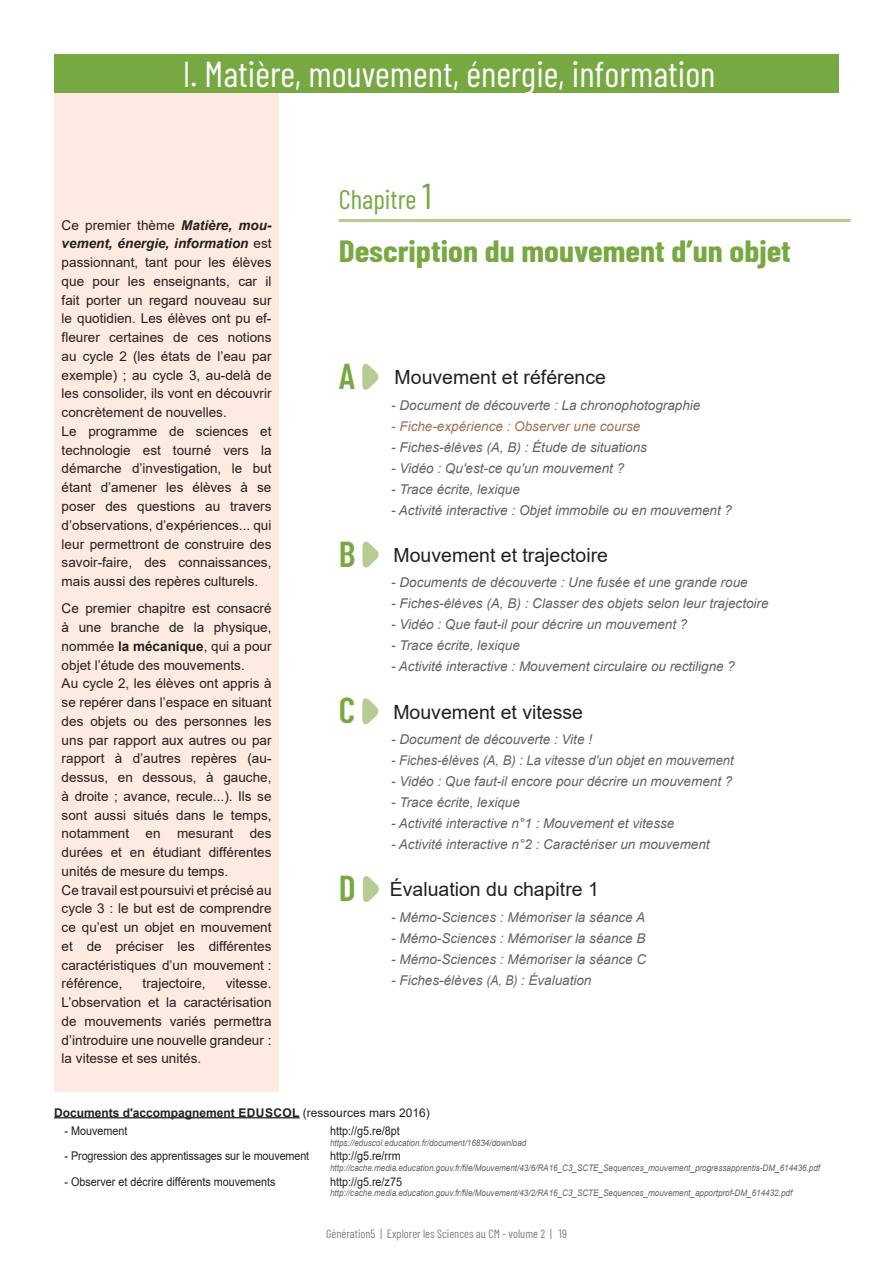
<style>
.page{position:relative;width:893px;height:1263px;background:#fff}
.page>*{position:absolute;margin:0;border:0;box-sizing:border-box;transform-origin:0 0}
.t1{font:36px "Barlow Condensed";color:#fff}
.t2{font:600 36px "Barlow Condensed";color:#77a841}
.t3{font:700 30px "Barlow Condensed";color:#77a841;scale:1.12 1}
.t4{font:27px "Barlow Condensed";color:#77a841}
.t5{font:19.5px "Arial";color:#231f20}
.t6{font:13.5px/18.8px "Arial";color:#231f20}
.t7{font:italic 13.5px "Arial";color:#636366}
.t8{font:italic 13.5px "Arial";color:#636366;scale:.96 1}
.t9{font:italic 13.5px "Arial";color:#9f7158}
.t10{font:12px "Arial";color:#231f20;scale:.9 1}
.t11{font:700 12px "Arial";color:#231f20}
.t12{font:12px "Barlow Condensed";color:#808080}
.t13{font:italic 9px "Arial";color:#636366;scale:.9 1}
.s1{color:#f4faf3}
.s2{font-weight:700;font-style:italic}
.s3{font-weight:700}
.s4{font-size:36px}
.s5{font-weight:400}
</style>
<div class="page">
<div style="left:54px;top:92px;width:225px;height:1000px;background:#fdeae0"></div>
<div style="left:54px;top:54px;width:785px;height:38px;background:#77a841"></div>
<hr style="left:339px;top:219px;width:512px;height:3px;background:#b7cc95">
<svg style="left:362px;top:364px;width:17px;height:26px"></svg>
<svg style="left:363px;top:542px;width:16px;height:26px"></svg>
<svg style="left:362px;top:698px;width:17px;height:26px"></svg>
<svg style="left:363px;top:876px;width:16px;height:26px"></svg>
<hr style="left:54px;top:1117px;width:246px;height:1px;background:#231f20">
<h1 class="t1" style="left:183px;top:48px;width:534px"><span class="s1">I.</span> Matière, mouvement, énergie, information</h1>
<p class="t6" style="left:62px;top:215px;width:211px">Ce premier thème <span class="s2">Matière, mou&shy;vement, énergie, information</span> est passionnant, tant pour les élèves que pour les enseignants, car il fait porter un regard nouveau sur le quotidien. Les élèves ont pu ef&shy;fleurer certaines de ces notions au cycle 2 (les états de l’eau par exemple) ; au cycle 3, au-delà de les consolider, ils vont en découvrir concrètement de nouvelles.<br>Le programme de sciences et technologie est tourné vers la démarche d’investigation, le but étant d’amener les élèves à se poser des questions au travers d’observations, d’expériences... qui leur permettront de construire des savoir-faire, des connaissances, mais aussi des repères culturels.</p>
<p class="t6" style="left:62px;top:599px;width:211px">Ce premier chapitre est consacré à une branche de la physique, nommée <span class="s3">la mécanique</span>, qui a pour objet l’étude des mouvements.<br>Au cycle 2, les élèves ont appris à se repérer dans l’espace en situant des objets ou des personnes les uns par rapport aux autres ou par rapport à d’autres repères (au&shy;dessus, en dessous, à gauche, à droite ; avance, recule...). Ils se sont aussi situés dans le temps, notamment en mesurant des durées et en étudiant différentes unités de mesure du temps.<br>Ce travail est poursuivi et précisé au cycle 3 : le but est de comprendre ce qu’est un objet en mouvement et de préciser les différentes caractéristiques d’un mouvement : référence,</p>
<p class="t6" style="left:62px;top:974px;width:211px;text-align:justify;text-indent:164px">vitesse.<br>L’observation et la caractérisation de mouvements variés permettra d’introduire une nouvelle grandeur : la vitesse et ses unités.</p>
<p class="t6" style="left:143px;top:974px;width:65px">trajectoire,</p>
<h3 class="t4" style="left:339px;top:180px;width:95px">Chapitre <span class="s4">1</span></h3>
<h2 class="t3" style="left:339px;top:230px;width:405px">Description du mouvement d’un objet</h2>
<h1 class="t2" style="left:339px;top:350px;width:18px">A</h1>
<h3 class="t5" style="left:395px;top:364px;width:213px">Mouvement et référence</h3>
<p class="t7" style="left:391px;top:396px;width:311px">- Document de découverte : La chronophotographie</p>
<p class="t9" style="left:391px;top:417px;width:251px">- Fiche-expérience : Observer une course</p>
<p class="t7" style="left:391px;top:438px;width:257px">- Fiches-élèves (A, B) : Étude de situations</p>
<p class="t7" style="left:391px;top:459px;width:235px">- Vidéo : Qu'est-ce qu'un mouvement ?</p>
<p class="t7" style="left:391px;top:480px;width:130px">- Trace écrite, lexique</p>
<p class="t7" style="left:391px;top:501px;width:342px">- Activité interactive : Objet immobile ou en mouvement ?</p>
<h1 class="t2" style="left:339px;top:528px;width:18px">B</h1>
<h3 class="t5" style="left:394px;top:542px;width:216px">Mouvement et trajectoire</h3>
<p class="t7" style="left:391px;top:574px;width:358px">- Documents de découverte : Une fusée et une grande roue</p>
<p class="t7" style="left:391px;top:595px;width:379px">- Fiches-élèves (A, B) : Classer des objets selon leur trajectoire</p>
<p class="t7" style="left:391px;top:616px;width:298px">- Vidéo : Que faut-il pour décrire un mouvement ?</p>
<p class="t7" style="left:391px;top:637px;width:130px">- Trace écrite, lexique</p>
<p class="t7" style="left:391px;top:658px;width:345px">- Activité interactive : Mouvement circulaire ou rectiligne ?</p>
<h1 class="t2" style="left:339px;top:685px;width:18px">C</h1>
<h3 class="t5" style="left:393px;top:698px;width:191px">Mouvement et vitesse</h3>
<p class="t7" style="left:391px;top:730px;width:202px">- Document de découverte : Vite !</p>
<p class="t8" style="left:391px;top:751px;width:358px">- Fiches-élèves (A, B) : La vitesse d'un objet en mouvement</p>
<p class="t7" style="left:391px;top:772px;width:343px">- Vidéo : Que faut-il encore pour décrire un mouvement ?</p>
<p class="t7" style="left:391px;top:793px;width:130px">- Trace écrite, lexique</p>
<p class="t7" style="left:391px;top:814px;width:285px">- Activité interactive n°1 : Mouvement et vitesse</p>
<p class="t7" style="left:391px;top:835px;width:320px">- Activité interactive n°2 : Caractériser un mouvement</p>
<h1 class="t2" style="left:339px;top:862px;width:18px">D</h1>
<h3 class="t5" style="left:390px;top:876px;width:211px">Évaluation du chapitre 1</h3>
<p class="t7" style="left:391px;top:908px;width:255px">- Mémo-Sciences : Mémoriser la séance A</p>
<p class="t7" style="left:391px;top:929px;width:256px">- Mémo-Sciences : Mémoriser la séance B</p>
<p class="t7" style="left:391px;top:950px;width:257px">- Mémo-Sciences : Mémoriser la séance C</p>
<p class="t7" style="left:391px;top:971px;width:202px">- Fiches-élèves (A, B) : Évaluation</p>
<p class="t11" style="left:54px;top:1104px;width:377px">Documents d'accompagnement EDUSCOL <span class="s5">(ressources mars 2016)</span></p>
<p class="t10" style="left:64px;top:1123px;width:72px">- Mouvement</p>
<p class="t10" style="left:330px;top:1123px;width:79px">http://g5.re/8pt</p>
<p class="t13" style="left:330px;top:1137px;width:220px">https://eduscol.education.fr/document/16834/download</p>
<p class="t10" style="left:64px;top:1148px;width:273px">- Progression des apprentissages sur le mouvement</p>
<p class="t10" style="left:330px;top:1148px;width:80px">http://g5.re/rrm</p>
<p class="t13" style="left:330px;top:1162px;width:546px">http://cache.media.education.gouv.fr/file/Mouvement/43/6/RA16_C3_SCTE_Sequences_mouvement_progressapprentis-DM_614436.pdf</p>
<p class="t10" style="left:64px;top:1173px;width:236px">- Observer et décrire différents mouvements</p>
<p class="t10" style="left:330px;top:1173px;width:82px">http://g5.re/z75</p>
<p class="t13" style="left:330px;top:1187px;width:515px">http://cache.media.education.gouv.fr/file/Mouvement/43/2/RA16_C3_SCTE_Sequences_mouvement_apportprof-DM_614432.pdf</p>
<p class="t12" style="left:326px;top:1225px;width:242px">Génération5 | Explorer les Sciences au CM - volume 2 | 19</p>
</div>
